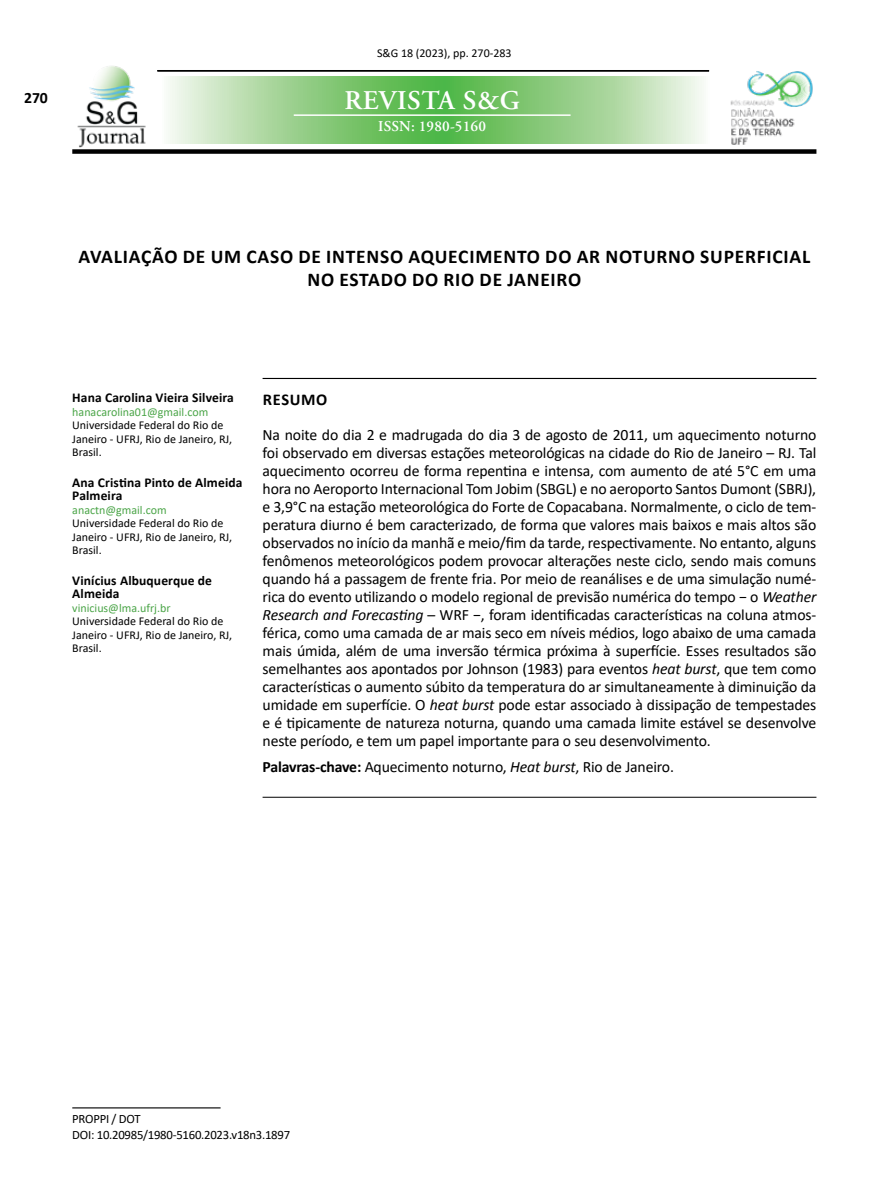
<style>
.page{position:relative;width:893px;height:1191px;background:#fff}
.page>*{position:absolute;margin:0;border:0;box-sizing:border-box;transform-origin:0 0}
.t1{font:600 27px "Adobe Garamond Pro";letter-spacing:.025em;color:#fff}
.t2{font:700 19.5px/23.4px "Calibri";letter-spacing:.04em;color:#000;text-align:center}
.t3{font:700 16.5px "Calibri";letter-spacing:.04em;color:#000}
.t4{font:15.75px/18px "Calibri";letter-spacing:-.01em;color:#000;text-align:justify}
.t5{font:700 15.75px "Calibri";color:#000}
.t6{font:600 15px "Adobe Garamond Pro";letter-spacing:.01em;color:#fff}
.t7{font:700 13.5px/13.5px "Calibri";letter-spacing:.01em;color:#000}
.t8{font:12.75px/15.3px "Calibri";letter-spacing:-.02em;color:#000}
.t9{font:12px/13.5px "Calibri";color:#000}
.t10{font:12px "Calibri";color:#4ba548}
.s1{font-style:italic}
.s2{font-weight:700}
</style>
<div class="page">
<hr style="left:72px;top:1107px;width:149px;height:1px;background:#000">
<svg style="left:168px;top:77px;width:536px;height:67px;background:#9ad18f"></svg>
<hr style="left:157px;top:70px;width:552px;height:1px;background:#000">
<img style="left:77px;top:66px;width:82px;height:82px">
<div style="left:72px;top:149px;width:744px;height:5px;background:#000"></div>
<hr style="left:294px;top:114px;width:277px;height:2px;background:#fff">
<img style="left:716px;top:71px;width:101px;height:83px">
<hr style="left:263px;top:378px;width:553px;height:1px;background:#000">
<hr style="left:263px;top:797px;width:553px;height:1px;background:#000">
<p class="t5" style="left:24px;top:88px;width:25px">270</p>
<p class="t9" style="left:377px;top:46px;width:136px">S&amp;G 18 (2023), pp. 270-283</p>
<h1 class="t1" style="left:345px;top:85px;width:177px">REVISTA S&amp;G</h1>
<p class="t6" style="left:378px;top:118px;width:109px">ISSN: 1980-5160</p>
<p class="t2" style="left:78px;top:244px;width:733px">AVALIAÇÃO DE UM CASO DE INTENSO AQUECIMENTO DO AR NOTURNO SUPERFICIAL<br>NO ESTADO DO RIO DE JANEIRO</p>
<p class="t7" style="left:72px;top:391px;width:163px">Hana Carolina Vieira Silveira</p>
<p class="t10" style="left:72px;top:403px;width:138px">hanacarolina01@gmail.com</p>
<p class="t9" style="left:72px;top:418px;width:162px">Universidade Federal do Rio de<br>Janeiro - UFRJ, Rio de Janeiro, RJ,<br>Brasil.</p>
<p class="t7" style="left:72px;top:475px;width:172px">Ana Cristina Pinto de Almeida<br>Palmeira</p>
<p class="t10" style="left:72px;top:501px;width:96px">anactn@gmail.com</p>
<p class="t9" style="left:72px;top:516px;width:162px">Universidade Federal do Rio de<br>Janeiro - UFRJ, Rio de Janeiro, RJ,<br>Brasil.</p>
<p class="t7" style="left:72px;top:573px;width:141px">Vinícius Albuquerque de<br>Almeida</p>
<p class="t10" style="left:72px;top:599px;width:100px">vinicius@lma.ufrj.br</p>
<p class="t9" style="left:72px;top:614px;width:162px">Universidade Federal do Rio de<br>Janeiro - UFRJ, Rio de Janeiro, RJ,<br>Brasil.</p>
<p class="t3" style="left:263px;top:388px;width:66px">RESUMO</p>
<p class="t4" style="left:263px;top:425px;width:555px">Na noite do dia 2 e madrugada do dia 3 de agosto de 2011, um aquecimento noturno foi observado em diversas estações meteorológicas na cidade do Rio de Janeiro – RJ. Tal aquecimento ocorreu de forma repentina e intensa, com aumento de até 5°C em uma hora no Aeroporto Internacional Tom Jobim (SBGL) e no aeroporto Santos Dumont (SBRJ), e 3,9°C na estação meteorológica do Forte de Copacabana. Normalmente, o ciclo de tem&shy;peratura diurno é bem caracterizado, de forma que valores mais baixos e mais altos são observados no início da manhã e meio/fim da tarde, respectivamente. No entanto, alguns fenômenos meteorológicos podem provocar alterações neste ciclo, sendo mais comuns quando há a passagem de frente fria. Por meio de reanálises e de uma simulação numé&shy;rica do evento utilizando o modelo regional de previsão numérica do tempo − o <span class="s1">Weather Research and Forecasting</span> – WRF −, foram identificadas características na coluna atmos&shy;férica, como uma camada de ar mais seco em níveis médios, logo abaixo de uma camada mais úmida, além de uma inversão térmica próxima à superfície. Esses resultados são semelhantes aos apontados por Johnson (1983) para eventos <span class="s1">heat burst</span>, que tem como características o aumento súbito da temperatura do ar simultaneamente à diminuição da umidade em superfície. O <span class="s1">heat burst</span> pode estar associado à dissipação de tempestades e é tipicamente de natureza noturna, quando uma camada limite estável se desenvolve neste período, e tem um papel importante para o seu desenvolvimento.</p>
<p class="t4" style="left:263px;top:757px;width:413px"><span class="s2">Palavras-chave:</span> Aquecimento noturno, <span class="s1">Heat burst</span>, Rio de Janeiro.</p>
<p class="t8" style="left:72px;top:1111px;width:219px">PROPPI / DOT<br>DOI: 10.20985/1980-5160.2023.v18n3.1897</p>
</div>
